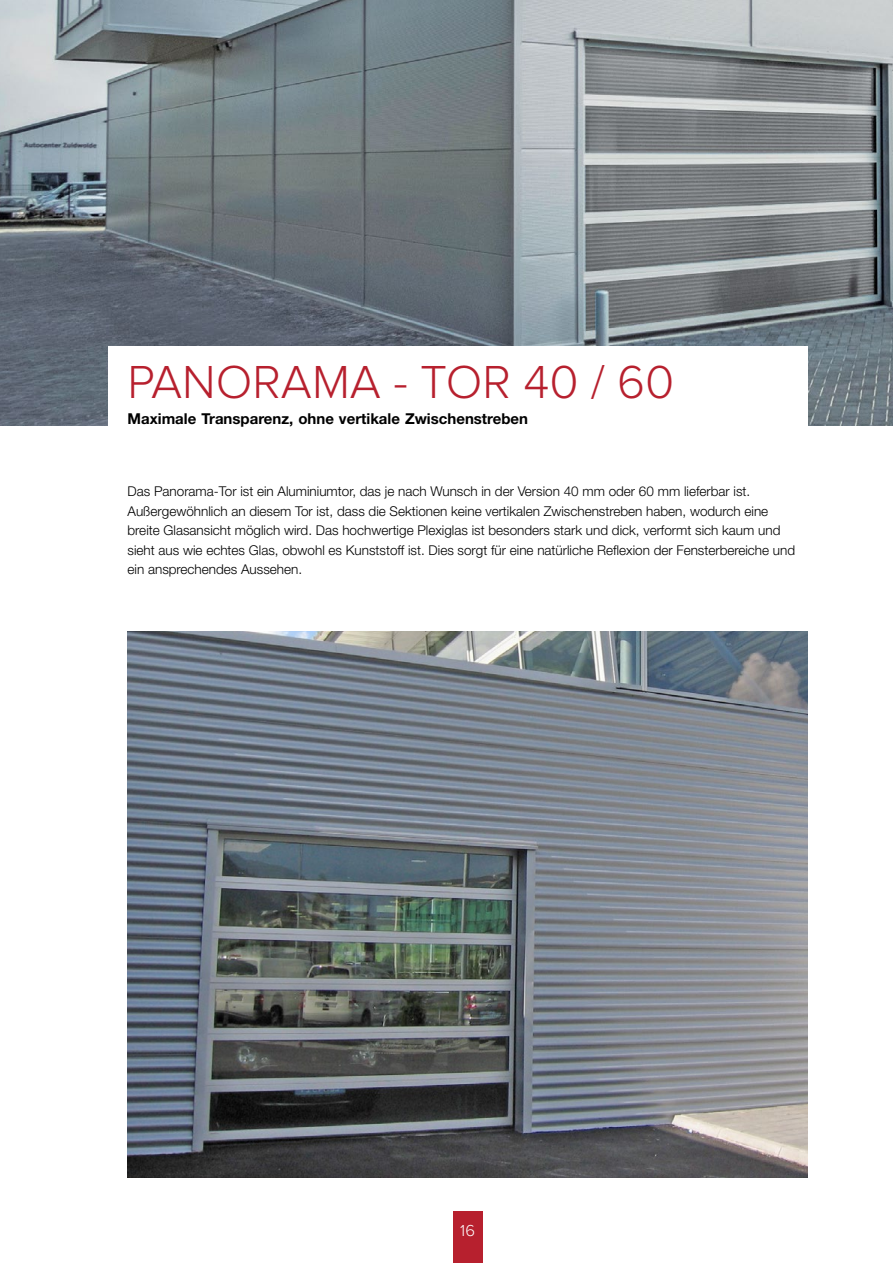
<style>
.page{position:relative;width:893px;height:1263px;background:#fff}
.page>*{position:absolute;margin:0;border:0;box-sizing:border-box;transform-origin:0 0}
.t1{font:300 48px "Proxima Nova A";color:#b7202e}
.t2{font:300 16.5px "Proxima Nova A";color:#fff}
.t3{font:700 15px "Helvetica Neue LT Std";color:#000}
.t4{font:300 13.5px/19.5px "Helvetica Neue LT Std";color:#000}
</style>
<div class="page">
<div style="left:453px;top:1211px;width:30px;height:52px;background:#b7202e"></div>
<img style="left:0;top:0;width:893px;height:425px">
<div style="left:109px;top:345px;width:699px;height:84px;background:#fff"></div>
<img style="left:128px;top:631px;width:680px;height:547px">
<h1 class="t1" style="left:128px;top:356px;width:548px">PANORAMA - TOR 40 / 60</h1>
<p class="t3" style="left:128px;top:410px;width:402px">Maximale Transparenz, ohne vertikale Zwischenstreben</p>
<p class="t4" style="left:128px;top:481px;width:669px">Das Panorama-Tor ist ein Aluminiumtor, das je nach Wunsch in der Version 40 mm oder 60 mm lieferbar ist.<br>Außergewöhnlich an diesem Tor ist, dass die Sektionen keine vertikalen Zwischenstreben haben, wodurch eine breite Glasansicht möglich wird. Das hochwertige Plexiglas ist besonders stark und dick, verformt sich kaum und sieht aus wie echtes Glas, obwohl es Kunststoff ist. Dies sorgt für eine natürliche Reflexion der Fensterbereiche und ein ansprechendes Aussehen.</p>
<p class="t2" style="left:460px;top:1221px;width:16px">16</p>
</div>
